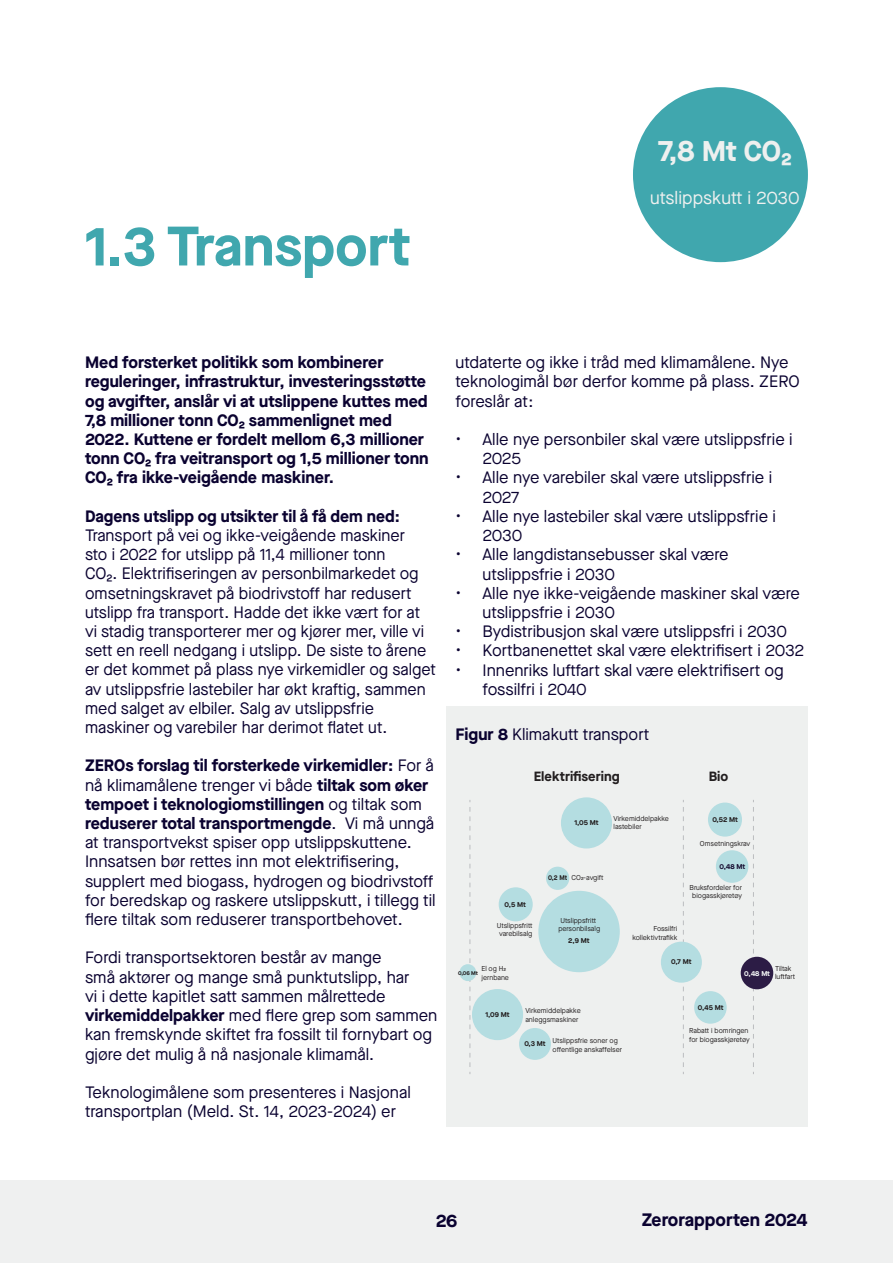
<style>
.page{position:relative;width:893px;height:1263px;background:#fff}
.page>*{position:absolute;margin:0;border:0;box-sizing:border-box;transform-origin:0 0}
.t1{font:700 55.5px "Maison Neue";color:#40a7ae}
.t2{font:700 28.5px "Maison Neue";color:#eef0ef}
.t3{font:700 18px "Maison Neue";color:#0a0230}
.t4{font:18px "Maison Neue";color:#eef0ef}
.t5{font:16.5px/19.2px "Maison Neue";color:#0a0230}
.t6{font:700 16.5px/19.2px "Maison Neue";color:#0a0230}
.t7{font:700 13.35px "Maison Neue";color:#231f20}
.t8{font:7.05px/8.6px "Maison Neue";color:#231f20}
.t9{font:700 7.05px "Maison Neue";letter-spacing:-.02em;color:#231f20}
.t10{font:700 7.05px "Maison Neue";color:#f5f7f7}
.t11{font:700 7.05px "Maison Neue";color:#160c30}
.t12{font:700 5.55px "Maison Neue";color:#231f20}
.s1{font-weight:700}
.s2{font-weight:700;font-size:6.9px}
</style>
<div class="page">
<div style="left:0;top:1180px;width:893px;height:83px;background:#eff0f0"></div>
<div style="left:446px;top:706px;width:362px;height:421px;background:#eef0ef"></div>
<div style="left:633px;top:87px;width:175px;height:175px;background:#40a7ae;border-radius:50%"></div>
<svg style="left:753px;top:800px;width:1px;height:274px"></svg>
<svg style="left:683px;top:800px;width:1px;height:274px"></svg>
<svg style="left:470px;top:800px;width:1px;height:274px"></svg>
<div style="left:741px;top:957px;width:32px;height:32px;background:#2c1c45;border-radius:50%"></div>
<div style="left:538px;top:891px;width:82px;height:81px;background:#b4dde1;border-radius:50%"></div>
<div style="left:561px;top:797px;width:51px;height:51px;background:#b4dde1;border-radius:50%"></div>
<div style="left:694px;top:991px;width:33px;height:33px;background:#b4dde1;border-radius:50%"></div>
<div style="left:661px;top:942px;width:41px;height:41px;background:#b4dde1;border-radius:50%"></div>
<div style="left:546px;top:867px;width:23px;height:23px;background:#b4dde1;border-radius:50%"></div>
<div style="left:472px;top:989px;width:51px;height:51px;background:#b4dde1;border-radius:50%"></div>
<div style="left:459px;top:964px;width:17px;height:17px;background:#b4dde1;border-radius:50%"></div>
<div style="left:708px;top:802px;width:34px;height:35px;background:#b4dde1;border-radius:50%"></div>
<div style="left:499px;top:887px;width:34px;height:34px;background:#b4dde1;border-radius:50%"></div>
<div style="left:519px;top:1028px;width:32px;height:32px;background:#b4dde1;border-radius:50%"></div>
<div style="left:716px;top:850px;width:32px;height:33px;background:#b4dde1;border-radius:50%"></div>
<h1 class="t1" style="left:85px;top:207px;width:326px">1.3 Transport</h1>
<h2 class="t2" style="left:658px;top:131px;width:135px">7,8 Mt CO2</h2>
<p class="t4" style="left:650px;top:186px;width:151px">utslippskutt i 2030</p>
<p class="t6" style="left:85px;top:352px;width:345px">Med forsterket politikk som kombinerer reguleringer, infrastruktur, investeringsstøtte og avgifter, anslår vi at utslippene kuttes med 7,8 millioner tonn CO2 sammenlignet med 2022. Kuttene er fordelt mellom 6,3 millioner tonn CO2 fra veitransport og 1,5 millioner tonn CO2 fra ikke-veigående maskiner.</p>
<p class="t6" style="left:85px;top:506px;width:316px">Dagens utslipp og utsikter til å få dem ned:</p>
<p class="t5" style="left:85px;top:525px;width:353px">Transport på vei og ikke-veigående maskiner<br>sto i 2022 for utslipp på 11,4 millioner tonn<br>CO2. Elektrifiseringen av personbilmarkedet og omsetningskravet på biodrivstoff har redusert utslipp fra transport. Hadde det ikke vært for at vi stadig transporterer mer og kjører mer, ville vi sett en reell nedgang i utslipp. De siste to årene er det kommet på plass nye virkemidler og salget av utslippsfrie lastebiler har økt kraftig, sammen med salget av elbiler. Salg av utslippsfrie maskiner og varebiler har derimot flatet ut.</p>
<p class="t5" style="left:85px;top:756px;width:352px"><span class="s1">ZEROs forslag til forsterkede virkemidler:</span> For å nå klimamålene trenger vi både <span class="s1">tiltak som øker tempoet i teknologiomstillingen</span> og tiltak som <span class="s1">reduserer total transportmengde</span>. Vi må unngå at transportvekst spiser opp utslippskuttene.<br>Innsatsen bør rettes inn mot elektrifisering, supplert med biogass, hydrogen og biodrivstoff for beredskap og raskere utslippskutt, i tillegg til flere tiltak som reduserer transportbehovet.</p>
<p class="t5" style="left:85px;top:948px;width:354px">Fordi transportsektoren består av mange<br>små aktører og mange små punktutslipp, har<br>vi i dette kapitlet satt sammen målrettede <span class="s1">virkemiddelpakker</span> med flere grep som sammen kan fremskynde skiftet fra fossilt til fornybart og gjøre det mulig å nå nasjonale klimamål.</p>
<p class="t5" style="left:85px;top:1082px;width:327px">Teknologimålene som presenteres i Nasjonal transportplan (Meld. St. 14, 2023-2024) er</p>
<p class="t5" style="left:455px;top:353px;width:346px">utdaterte og ikke i tråd med klimamålene. Nye teknologimål bør derfor komme på plass. ZERO foreslår at:</p>
<p class="t5" style="left:482px;top:430px;width:312px;text-indent:-27px">• Alle nye personbiler skal være utslippsfrie i<br>2025</p>
<p class="t5" style="left:482px;top:468px;width:291px;text-indent:-27px">• Alle nye varebiler skal være utslippsfrie i<br>2027</p>
<p class="t5" style="left:482px;top:506px;width:295px;text-indent:-27px">• Alle nye lastebiler skal være utslippsfrie i<br>2030</p>
<p class="t5" style="left:482px;top:545px;width:248px;text-indent:-27px">• Alle langdistansebusser skal være utslippsfrie i 2030</p>
<p class="t5" style="left:482px;top:583px;width:319px;text-indent:-27px">• Alle nye ikke-veigående maskiner skal være utslippsfrie i 2030</p>
<p class="t5" style="left:455px;top:622px;width:333px">• Bydistribusjon skal være utslippsfri i 2030</p>
<p class="t5" style="left:455px;top:641px;width:350px">• Kortbanenettet skal være elektrifisert i 2032</p>
<p class="t5" style="left:482px;top:660px;width:303px;text-indent:-27px">• Innenriks luftfart skal være elektrifisert og fossilfri i 2040</p>
<p class="t5" style="left:455px;top:724px;width:195px"><span class="s1">Figur 8</span> Klimakutt transport</p>
<p class="t7" style="left:534px;top:767px;width:87px">Elektrifisering</p>
<p class="t7" style="left:709px;top:766px;width:21px">Bio</p>
<p class="t9" style="left:574px;top:817px;width:25px">1,05 Mt</p>
<p class="t9" style="left:505px;top:899px;width:23px">0,5 Mt</p>
<p class="t8" style="left:497px;top:921px;width:37px;text-align:center">Utslippsfritt varebilsalg</p>
<p class="t8" style="left:481px;top:964px;width:29px">El og H2 jernbane</p>
<p class="t12" style="left:458px;top:969px;width:22px">0,06 Mt</p>
<p class="t8" style="left:548px;top:873px;width:57px"><span class="s2">0,2 Mt</span> CO2-avgift</p>
<p class="t8" style="left:558px;top:916px;width:43px">Utslippsfritt personbilsalg</p>
<p class="t9" style="left:568px;top:936px;width:23px">2,9 Mt</p>
<p class="t9" style="left:486px;top:1009px;width:25px">1,09 Mt</p>
<p class="t8" style="left:525px;top:1006px;width:57px">Virkemiddelpakke anleggsmaskiner</p>
<p class="t8" style="left:613px;top:814px;width:57px">Virkemiddelpakke lastebiler</p>
<p class="t9" style="left:712px;top:814px;width:27px">0,52 Mt</p>
<p class="t8" style="left:700px;top:839px;width:52px">Omsetningskrav</p>
<p class="t11" style="left:719px;top:862px;width:27px">0,48 Mt</p>
<p class="t8" style="left:689px;top:883px;width:54px;text-align:center">Bruksfordeler for biogasskjøretøy</p>
<p class="t8" style="left:632px;top:924px;width:46px;text-align:right">Fossilfri kollektivtrafikk</p>
<p class="t9" style="left:671px;top:957px;width:22px">0,7 Mt</p>
<p class="t9" style="left:698px;top:1002px;width:27px">0,45 Mt</p>
<p class="t8" style="left:775px;top:964px;width:22px">Tiltak luftfart</p>
<p class="t10" style="left:744px;top:968px;width:27px">0,48 Mt</p>
<p class="t8" style="left:553px;top:1036px;width:71px">Utslippsfrie soner og offentlige anskaffelser</p>
<p class="t9" style="left:524px;top:1038px;width:23px">0,3 Mt</p>
<p class="t8" style="left:689px;top:1026px;width:62px">Rabatt i bomringen for biogasskjøretøy</p>
<p class="t3" style="left:436px;top:1208px;width:23px">26</p>
<p class="t3" style="left:642px;top:1207px;width:167px">Zerorapporten 2024</p>
</div>
